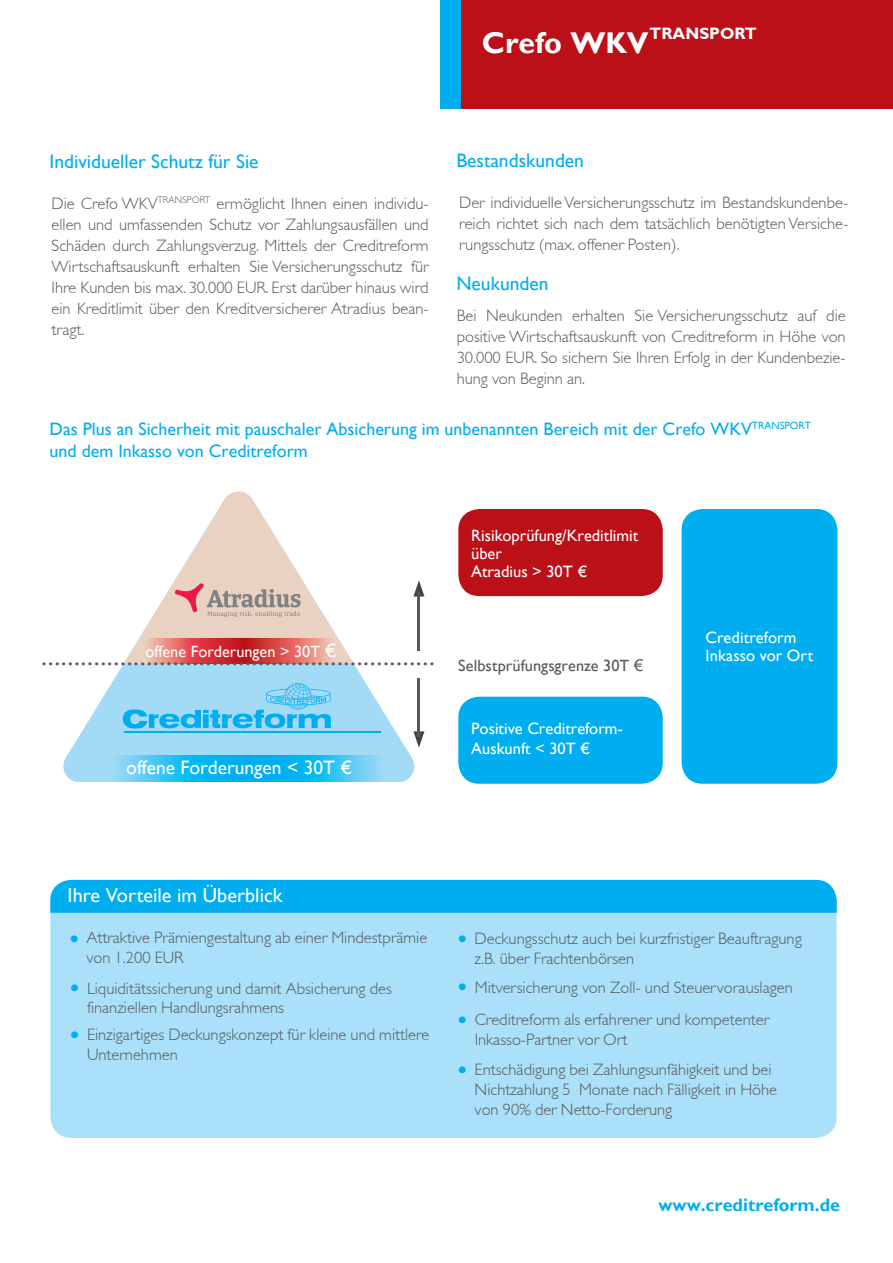
<style>
.page{position:relative;width:893px;height:1263px;background:#fff}
.page>*{position:absolute;margin:0;border:0;box-sizing:border-box;transform-origin:0 0}
.t1{font:700 30px "Gill Sans";color:#fff}
.t2{font:21px "Arial Rounded MT Bold";color:#57585a}
.t3{font:20.1px "Gill Sans";color:#fff}
.t4{font:19.5px "Gill Sans";color:#00aeef}
.t5{font:19.35px "Gill Sans";color:#fff}
.t6{font:18px/21.6px "Gill Sans";color:#00aeef}
.t7{font:700 18px "Gill Sans";color:#00aeef}
.t8{font:300 16.5px/21px "Gill Sans";color:#57585a}
.t9{font:16.5px/18px "Gill Sans";color:#fff}
.t10{font:700 16.5px "Gill Sans";color:#fff}
.t11{font:16.35px "Gill Sans";color:#57585a}
.t12{font:16.35px "Gill Sans";color:#fff}
.s1{font-size:19.35px}
.s2{font-family:"Arial"}
.s3{font-weight:700;font-size:23.85px;color:#00aeef}
</style>
<div class="page">
<div style="left:457px;top:0;width:436px;height:108px;background:#bb1018"></div>
<svg style="left:67px;top:664px;width:344px;height:118px;fill:#a3daf6"></svg>
<div style="left:222px;top:491px;width:33px;height:33px;background:#e9d2c1;border-radius:50%"></div>
<div style="left:63px;top:750px;width:33px;height:32px;background:#a3daf6;border-radius:50%"></div>
<div style="left:382px;top:750px;width:32px;height:32px;background:#a3daf6;border-radius:50%"></div>
<div style="left:458px;top:509px;width:205px;height:87px;background:#bb1018;border-radius:21px"></div>
<div style="left:458px;top:697px;width:205px;height:87px;background:#00aeef;border-radius:21px"></div>
<div style="left:682px;top:509px;width:155px;height:275px;background:#00aeef;border-radius:21px"></div>
<div style="left:50px;top:880px;width:787px;height:258px;background:#aae0f9;border-radius:21px"></div>
<div style="left:50px;top:880px;width:787px;height:33px;background:#00aeef"></div>
<svg style="left:413px;top:731px;width:11px;height:17px"></svg>
<hr style="left:417px;top:678px;width:3px;height:58px;background:#57585a">
<svg style="left:413px;top:580px;width:11px;height:16px"></svg>
<hr style="left:417px;top:592px;width:3px;height:59px;background:#57585a">
<div style="left:440px;top:0;width:20px;height:108px;background:#00aeef"></div>
<hr style="left:124px;top:732px;width:256px;height:1px;background:#00aeef">
<svg style="left:123px;top:683px;width:208px;height:45px;background:#79cef4"></svg>
<svg style="left:105px;top:755px;width:282px;height:27px;background:#30c0f1"></svg>
<svg style="left:123px;top:499px;width:231px;height:165px"></svg>
<svg style="left:143px;top:638px;width:191px;height:25px;background:#dd5d5b"></svg>
<p class="t4" style="left:50px;top:150px;width:211px">Individueller Schutz für Sie</p>
<p class="t1" style="left:482px;top:25px;width:168px">Crefo WKV</p>
<p class="t10" style="left:649px;top:23px;width:109px">TRANSPORT</p>
<p class="t4" style="left:456px;top:149px;width:129px">Bestandskunden</p>
<p class="t8" style="left:52px;top:192px;width:379px;text-align:justify">Die Crefo WKV<sup>TRANSPORT</sup> ermöglicht Ihnen einen individu&shy;ellen und umfassenden Schutz vor Zahlungsausfällen und Schäden durch Zahlungsverzug. Mittels der Creditreform Wirtschaftsauskunft erhalten Sie Versicherungsschutz für Ihre Kunden bis max. 30.000 EUR. Erst darüber hinaus wird ein Kreditlimit über den Kreditversicherer Atradius bean&shy;tragt.</p>
<p class="t8" style="left:459px;top:192px;width:391px;text-align:justify">Der individuelle Versicherungsschutz im Bestandskundenbe&shy;reich richtet sich nach dem tatsächlich benötigten Versiche&shy;rungsschutz (max. offener Posten).</p>
<p class="t4" style="left:456px;top:272px;width:94px">Neukunden</p>
<p class="t8" style="left:457px;top:305px;width:391px;text-align:justify">Bei Neukunden erhalten Sie Versicherungsschutz auf die positive Wirtschaftsauskunft von Creditreform in Höhe von 30.000 EUR. So sichern Sie Ihren Erfolg in der Kundenbezie&shy;hung von Beginn an.</p>
<p class="t6" style="left:50px;top:419px;width:763px">Das Plus an Sicherheit mit pauschaler Absicherung im unbenannten Bereich mit der Crefo WKV<sup>TRANSPORT </sup>und dem Inkasso von Creditreform</p>
<p class="t9" style="left:471px;top:527px;width:169px">Risikoprüfung/Kreditlimit über<br>Atradius &gt; 30T €</p>
<p class="t12" style="left:145px;top:642px;width:193px">offene Forderungen &gt; 30T <span class="s1">€</span></p>
<p class="t2" style="left:41px;top:645px;width:396px">............................................................</p>
<p class="t5" style="left:126px;top:756px;width:227px">offene Forderungen &lt; 30T €</p>
<p class="t11" style="left:458px;top:656px;width:186px">Selbstprüfungsgrenze 30T <span class="s2">€</span></p>
<p class="t9" style="left:471px;top:719px;width:153px;line-height:19.6px">Positive Creditreform-<br>Auskunft &lt; 30T €</p>
<p class="t9" style="left:705px;top:629px;width:109px">Creditreform<br>Inkasso vor Ort</p>
<p class="t3" style="left:68px;top:883px;width:216px">Ihre Vorteile im Überblick</p>
<p class="t8" style="left:86px;top:928px;width:342px;line-height:19.8px;text-indent:-16px"><span class="s3">•</span> Attraktive Prämiengestaltung ab einer Mindestprämie von 1.200 EUR</p>
<p class="t8" style="left:87px;top:978px;width:306px;line-height:19.8px;text-indent:-17px"><span class="s3">•</span> Liquiditätssicherung und damit Absicherung des finanziellen Handlungsrahmens</p>
<p class="t8" style="left:87px;top:1025px;width:344px;line-height:19.8px;text-indent:-16px"><span class="s3">•</span> Einzigartiges Deckungskonzept für kleine und mittlere<br>Unternehmen</p>
<p class="t8" style="left:475px;top:929px;width:329px;line-height:19.8px;text-indent:-16px"><span class="s3">•</span> Deckungsschutz auch bei kurzfristiger Beauftragung z.B. über Frachtenbörsen</p>
<p class="t8" style="left:458px;top:977px;width:336px"><span class="s3">•</span> Mitversicherung von Zoll- und Steuervorauslagen</p>
<p class="t8" style="left:475px;top:1009px;width:296px;line-height:19.8px;text-indent:-16px"><span class="s3">•</span> Creditreform als erfahrener und kompetenter<br>Inkasso-Partner vor Ort</p>
<p class="t8" style="left:475px;top:1059px;width:304px;line-height:19.8px;text-indent:-16px"><span class="s3">•</span> Entschädigung bei Zahlungsunfähigkeit und bei<br>Nichtzahlung 5 Monate nach Fälligkeit in Höhe von 90% der Netto-Forderung</p>
<p class="t7" style="left:659px;top:1194px;width:183px">www.creditreform.de</p>
</div>
